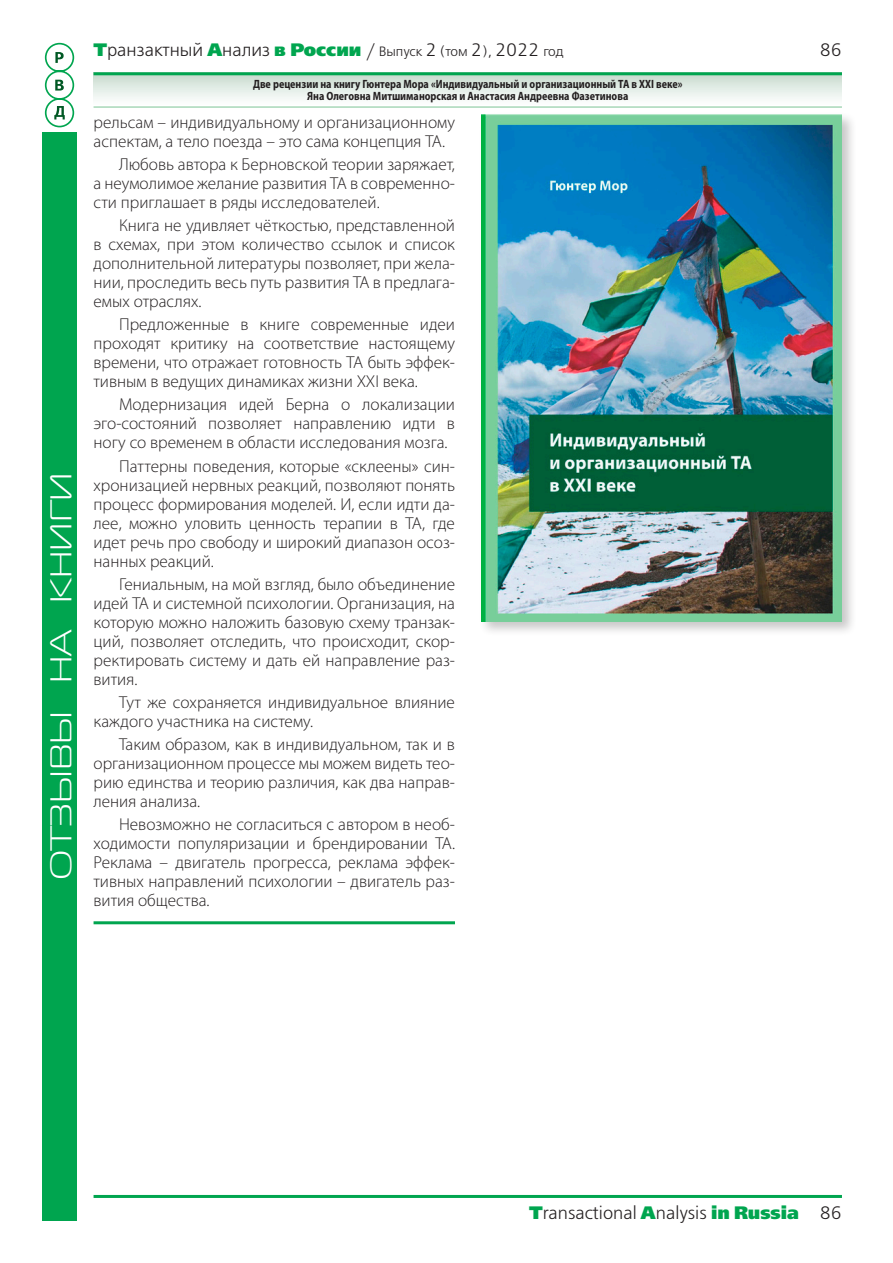
<style>
.page{position:relative;width:893px;height:1263px;background:#fff}
.page>*{position:absolute;margin:0;border:0;box-sizing:border-box;transform-origin:0 0}
.t1{font:30px "Magistral C";color:#fff;scale:1.3 1}
.t2{font:18px "Free Set Light C";color:#231f20}
.t3{font:300 17.25px/19px "Myriad Pro";color:#231f20;text-align:justify}
.Colontitul{font:700 semi-condensed 12px/12px "Myriad Pro";color:#231f20;text-align:center;scale:.9 1}
.s1{font-family:"Free Set Extra Bold C";color:#00a54f}
.s2{font-size:13.5px}
</style>
<div class="page">
<svg style="left:94px;top:75px;width:748px;height:24px"></svg>
<hr style="left:94px;top:106px;width:748px;height:2px;background:#a7d7b8">
<svg style="left:44px;top:43px;width:31px;height:85px"></svg>
<hr style="left:94px;top:72px;width:748px;height:3px;background:#00a54f">
<div style="left:43px;top:132px;width:34px;height:1088px;background:#00a54f"></div>
<hr style="left:94px;top:1195px;width:748px;height:3px;background:#00a54f">
<hr style="left:94px;top:921px;width:361px;height:3px;background:#00a54f">
<div style="left:479px;top:112px;width:378px;height:524px;background:#231f20;opacity:.25"></div>
<img style="left:482px;top:115px;width:360px;height:506px">
<h1 class="t1" style="left:45px;top:880px;width:315px;rotate:-90deg">ОТЗЫВЫ НА КНИГИ</h1>
<p class="t2" style="left:94px;top:41px;width:472px"><span class="s1">Т</span>ранзактный <span class="s1">А</span>нализ <span class="s1">в России</span> / <span class="s2">Выпуск</span> 2 <span class="s2">(том</span> 2<span class="s2">),</span> 2022 <span class="s2">год</span></p>
<p class="t2" style="left:820px;top:41px;width:24px">86</p>
<p class="Colontitul" style="left:253px;top:78px;width:479px">Две рецензии на книгу Гюнтера Мора «Индивидуальный и организационный ТА в ХХI веке»<br>Яна Олеговна Митшиманорская и Анастасия Андреевна Фазетинова</p>
<p class="t3" style="left:94px;top:112px;width:363px">рельсам – индивидуальному и организационному аспектам, а тело поезда – это сама концепция ТА.</p>
<p class="t3" style="left:94px;top:155px;width:363px;text-indent:26px">Любовь автора к Берновской теории заряжает, а неумолимое желание развития ТА в современно&shy;сти приглашает в ряды исследователей.</p>
<p class="t3" style="left:94px;top:216px;width:363px;text-indent:26px">Книга не удивляет чёткостью, представленной в схемах, при этом количество ссылок и список дополнительной литературы позволяет, при жела&shy;нии, проследить весь путь развития ТА в предлага&shy;емых отраслях.</p>
<p class="t3" style="left:94px;top:315px;width:363px;text-indent:26px">Предложенные в книге современные идеи проходят критику на соответствие настоящему времени, что отражает готовность ТА быть эффек&shy;тивным в ведущих динамиках жизни XXI века.</p>
<p class="t3" style="left:94px;top:395px;width:363px;text-indent:26px">Модернизация идей Берна о локализации эго-состояний позволяет направлению идти в ногу со временем в области исследования мозга.</p>
<p class="t3" style="left:94px;top:456px;width:363px;text-indent:26px">Паттерны поведения, которые «склеены» син&shy;хронизацией нервных реакций, позволяют понять процесс формирования моделей. И, если идти да&shy;лее, можно уловить ценность терапии в ТА, где идет речь про свободу и широкий диапазон осоз&shy;нанных реакций.</p>
<p class="t3" style="left:94px;top:574px;width:363px;text-indent:26px">Гениальным, на мой взгляд, было объединение идей ТА и системной психологии. Организация, на которую можно наложить базовую схему транзак&shy;ций, позволяет отследить, что происходит, скор&shy;ректировать систему и дать ей направление раз&shy;вития.</p>
<p class="t3" style="left:94px;top:692px;width:363px;text-indent:26px">Тут же сохраняется индивидуальное влияние каждого участника на систему.</p>
<p class="t3" style="left:94px;top:735px;width:363px;text-indent:26px">Таким образом, как в индивидуальном, так и в организационном процессе мы можем видеть тео&shy;рию единства и теорию различия, как два направ&shy;ления анализа.</p>
<p class="t3" style="left:94px;top:815px;width:363px;text-indent:26px">Невозможно не согласиться с автором в необ&shy;ходимости популяризации и брендировании ТА.<br>Реклама – двигатель прогресса, реклама эффек&shy;тивных направлений психологии – двигатель раз&shy;вития общества.</p>
<p class="t2" style="left:529px;top:1204px;width:314px"><span class="s1">T</span>ransactional <span class="s1">A</span>nalysis <span class="s1">in Russia</span> 86</p>
</div>
